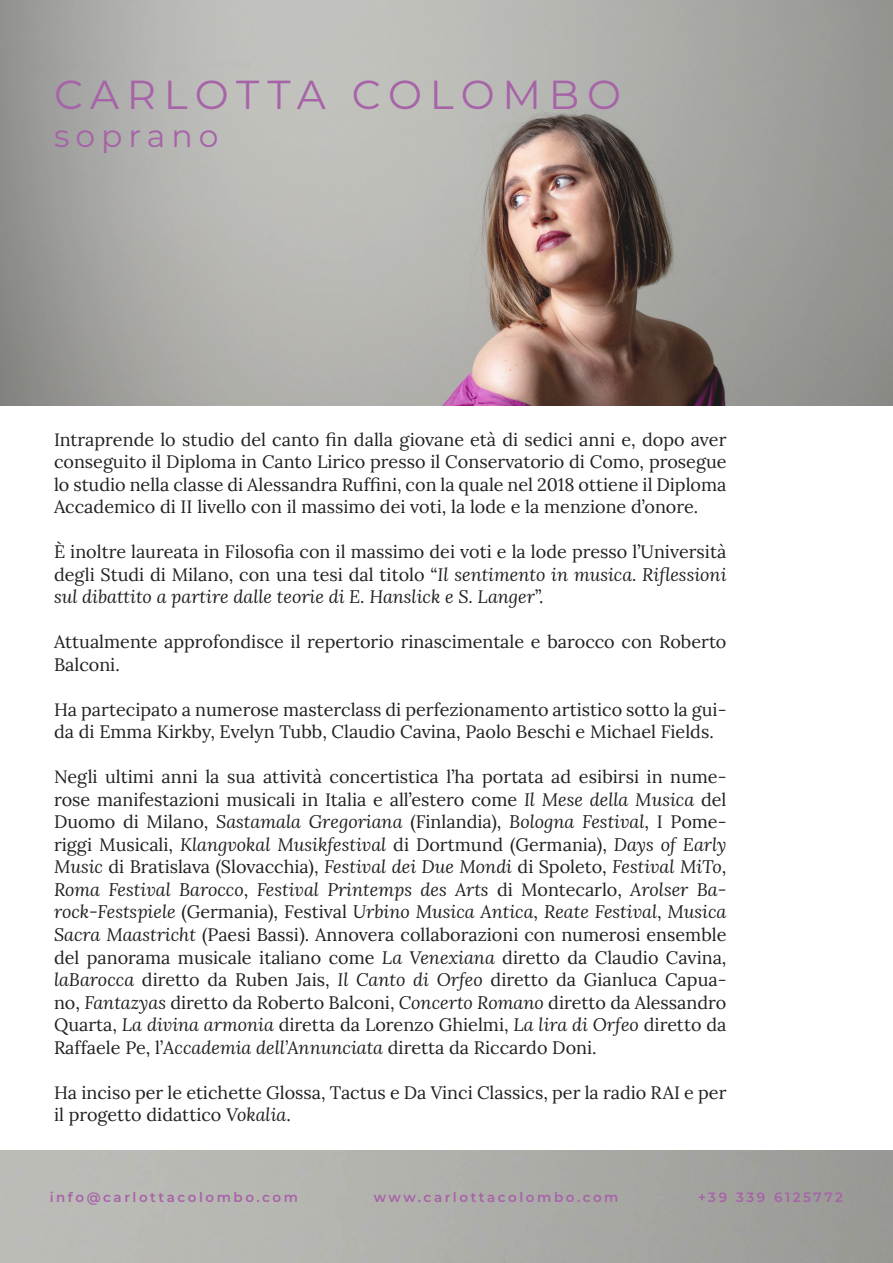
<style>
.page{position:relative;width:893px;height:1263px;background:#fff}
.page>*{position:absolute;margin:0;border:0;box-sizing:border-box;transform-origin:0 0}
.t1{font:40.5px "Montserrat";letter-spacing:.19em;color:#a763a8}
.t2{font:31.5px "Montserrat";letter-spacing:.19em;color:#a763a8}
.t3{font:18px/22.5px "Lora";color:#231f20;text-align:justify}
.t4{font:600 13.5px "Montserrat";letter-spacing:.19em;color:#a763a8}
.s1{font-style:italic}
</style>
<div class="page">
<img style="left:0;top:1px;width:892px;height:404px">
<p class="t1" style="left:54px;top:67px;width:569px">CARLOTTA COLOMBO</p>
<p class="t2" style="left:54px;top:114px;width:166px">soprano</p>
<p class="t3" style="left:54px;top:427px;width:674px">Intraprende lo studio del canto fin dalla giovane età di sedici anni e, dopo aver conseguito il Diploma in Canto Lirico presso il Conservatorio di Como, prosegue lo studio nella classe di Alessandra Ruffini, con la quale nel 2018 ottiene il Diploma Accademico di II livello con il massimo dei voti, la lode e la menzione d’onore.</p>
<p class="t3" style="left:54px;top:540px;width:674px">È inoltre laureata in Filosofia con il massimo dei voti e la lode presso l’Università degli Studi di Milano, con una tesi dal titolo “<span class="s1">Il sentimento in musica. Riflessioni sul dibattito a partire dalle teorie di E. Hanslick e S. Langer</span>”.</p>
<p class="t3" style="left:54px;top:630px;width:674px">Attualmente approfondisce il repertorio rinascimentale e barocco con Roberto<br>Balconi.</p>
<p class="t3" style="left:54px;top:697px;width:674px">Ha partecipato a numerose masterclass di perfezionamento artistico sotto la gui&shy;da di Emma Kirkby, Evelyn Tubb, Claudio Cavina, Paolo Beschi e Michael Fields.</p>
<p class="t3" style="left:54px;top:765px;width:674px">Negli ultimi anni la sua attività concertistica l’ha portata ad esibirsi in nume&shy;rose manifestazioni musicali in Italia e all’estero come <span class="s1">Il Mese della Musica</span> del Duomo di Milano, <span class="s1">Sastamala Gregoriana</span> (Finlandia), <span class="s1">Bologna Festival</span>, I Pome&shy;riggi Musicali, <span class="s1">Klangvokal Musikfestival</span> di Dortmund (Germania), <span class="s1">Days of Early Music</span> di Bratislava (Slovacchia), <span class="s1">Festival dei Due Mondi</span> di Spoleto, <span class="s1">Festival MiTo</span>, <span class="s1">Roma Festival Barocco</span>, <span class="s1">Festival Printemps des Arts</span> di Montecarlo, <span class="s1">Arolser Ba&shy;rock-Festspiele</span> (Germania), Festival <span class="s1">Urbino Musica Antica</span>, <span class="s1">Reate Festival</span>, <span class="s1">Musica Sacra Maastricht</span> (Paesi Bassi). Annovera collaborazioni con numerosi ensemble del panorama musicale italiano come <span class="s1">La Venexiana</span> diretto da Claudio Cavina, <span class="s1">laBarocca</span> diretto da Ruben Jais, <span class="s1">Il Canto di Orfeo</span> diretto da Gianluca Capua&shy;no, <span class="s1">Fantazyas</span> diretto da Roberto Balconi, <span class="s1">Concerto Romano</span> diretto da Alessandro Quarta, <span class="s1">La divina armonia</span> diretta da Lorenzo Ghielmi, <span class="s1">La lira di Orfeo</span> diretto da Raffaele Pe, l’<span class="s1">Accademia dell’Annunciata</span> diretta da Riccardo Doni.</p>
<p class="t3" style="left:54px;top:1080px;width:674px">Ha inciso per le etichette Glossa, Tactus e Da Vinci Classics, per la radio RAI e per il progetto didattico <span class="s1">Vokalia</span>.</p>
<p class="t4" style="left:50px;top:1187px;width:250px">info@carlottacolombo.com</p>
<p class="t4" style="left:374px;top:1187px;width:246px">www.carlottacolombo.com</p>
<p class="t4" style="left:698px;top:1187px;width:146px">+39 339 6125772</p>
</div>
